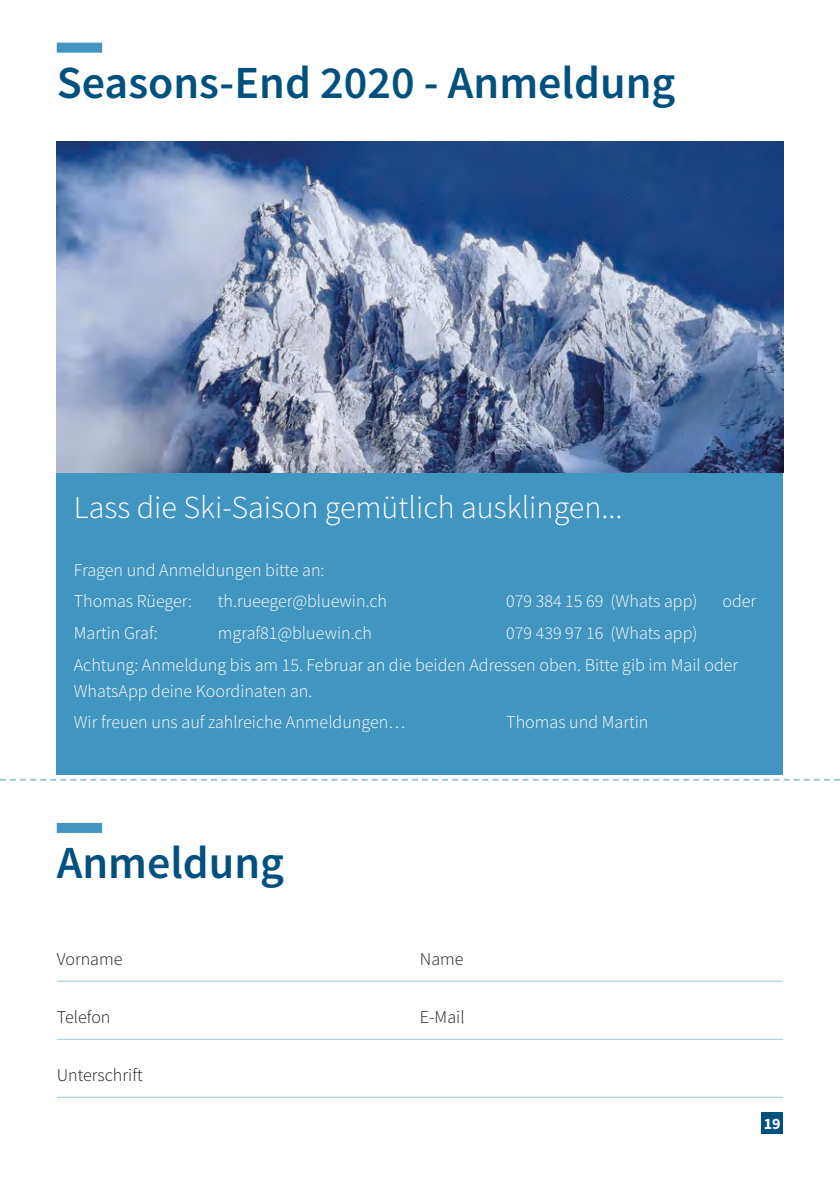
<style>
.page{position:relative;width:840px;height:1191px;background:#fff}
.page>*{position:absolute;margin:0;border:0;box-sizing:border-box;transform-origin:0 0}
.Titel_1sp{font:600 46px "Source Sans Pro";color:#00517f}
.Info_gross_weiss{font:300 32px "Source Sans Pro";color:#fff}
.Info_klein_weiss{font:300 18px/26px "Source Sans Pro";color:#fff}
.Fliesstext_links_1sp{font:300 18px "Source Sans Pro";color:#1d1d1b}
.t1{font:700 16px "Source Sans Pro";color:#fff}
</style>
<div class="page">
<div style="left:761px;top:1112px;width:21px;height:22px;background:#00517f"></div>
<div style="left:57px;top:43px;width:45px;height:10px;background:#4395c1"></div>
<div style="left:57px;top:823px;width:45px;height:10px;background:#4395c1"></div>
<hr style="left:57px;top:980px;width:725px;height:1px;background:#9ec6da">
<hr style="left:57px;top:1038px;width:725px;height:1px;background:#9ec6da">
<hr style="left:57px;top:1096px;width:725px;height:1px;background:#9ec6da">
<div style="left:57px;top:471px;width:725px;height:303px;background:#4395c1"></div>
<svg style="left:0;top:779px;width:839px;height:2px"></svg>
<img style="left:57px;top:141px;width:725px;height:331px">
<p class="Titel_1sp" style="left:57px;top:53px;width:619px">Seasons-End 2020 - Anmeldung</p>
<p class="Info_gross_weiss" style="left:74px;top:487px;width:550px">Lass die Ski-Saison gemütlich ausklingen...</p>
<p class="Info_klein_weiss" style="left:74px;top:556px;width:252px">Fragen und Anmeldungen bitte an:</p>
<p class="Info_klein_weiss" style="left:74px;top:588px;width:120px">Thomas Rüeger:</p>
<p class="Info_klein_weiss" style="left:218px;top:588px;width:170px">th.rueeger@bluewin.ch</p>
<p class="Info_klein_weiss" style="left:506px;top:588px;width:193px">079 384 15 69 (Whats app)</p>
<p class="Info_klein_weiss" style="left:722px;top:588px;width:35px">oder</p>
<p class="Info_klein_weiss" style="left:74px;top:620px;width:85px">Martin Graf:</p>
<p class="Info_klein_weiss" style="left:218px;top:620px;width:155px">mgraf81@bluewin.ch</p>
<p class="Info_klein_weiss" style="left:506px;top:620px;width:193px">079 439 97 16 (Whats app)</p>
<p class="Info_klein_weiss" style="left:74px;top:651px;width:665px">Achtung: Anmeldung bis am 15. Februar an die beiden Adressen oben. Bitte gib im Mail oder<br>WhatsApp deine Koordinaten an.</p>
<p class="Info_klein_weiss" style="left:74px;top:709px;width:333px">Wir freuen uns auf zahlreiche Anmeldungen…</p>
<p class="Info_klein_weiss" style="left:506px;top:709px;width:143px">Thomas und Martin</p>
<p class="Titel_1sp" style="left:57px;top:833px;width:229px">Anmeldung</p>
<p class="Fliesstext_links_1sp" style="left:57px;top:947px;width:67px">Vorname</p>
<p class="Fliesstext_links_1sp" style="left:420px;top:947px;width:45px">Name</p>
<p class="Fliesstext_links_1sp" style="left:57px;top:1005px;width:55px">Telefon</p>
<p class="Fliesstext_links_1sp" style="left:420px;top:1005px;width:46px">E-Mail</p>
<p class="Fliesstext_links_1sp" style="left:57px;top:1063px;width:87px">Unterschrift</p>
<p class="t1" style="left:763px;top:1113px;width:18px">19</p>
</div>
